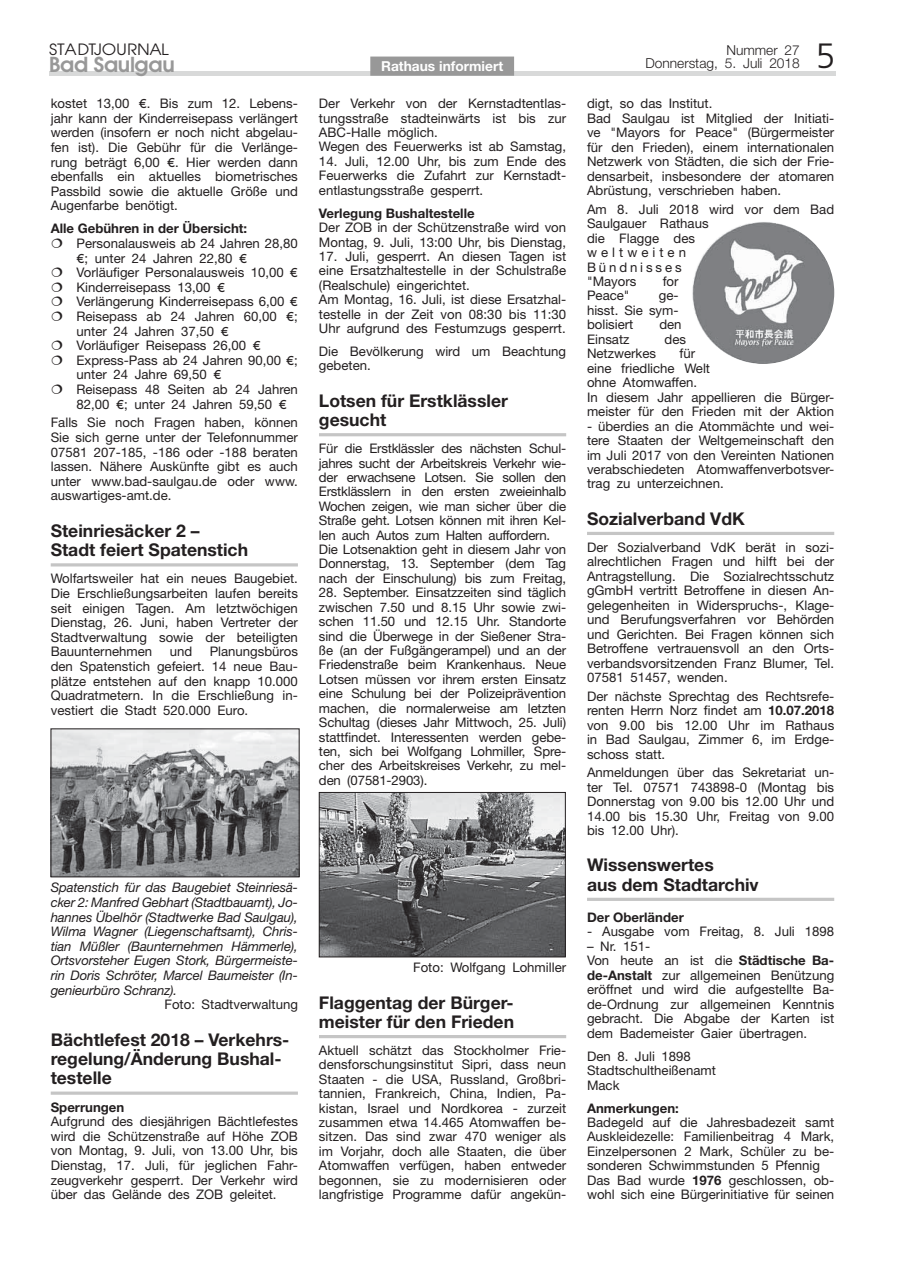
<style>
.page{position:relative;width:902px;height:1280px;background:#fff}
.page>*{position:absolute;margin:0;border:0;box-sizing:border-box;transform-origin:0 0}
.t1{font:300 35.1px "Frutiger";color:#231f20}
.t2{font:600 21.45px "Avant Garde Two BQ";letter-spacing:-.02em;color:#989898}
.t3{font:700 17.55px/19.4px "Helvetica Neue";color:#231f20}
.t4{font:16.35px "Avant Garde Two BQ";color:#231f20;scale:1.08 1}
.t5{font:300 13.65px/13.5px "Helvetica Neue";color:#231f20;text-align:right}
.t6{font:700 13.65px "Helvetica Neue";color:#fff}
.t7{font:13.2px/14.4px "Helvetica Neue";color:#231f20;text-align:justify}
.t8{font:13.2px/14.4px "Helvetica Neue";letter-spacing:-.02em;color:#231f20}
.t9{font:italic 13.2px/14.5px "Helvetica Neue";letter-spacing:-.01em;color:#231f20;text-align:justify}
.t10{font:700 13.2px "Helvetica Neue";color:#231f20}
.s1{font-family:"Gill Sans"}
.s2{font-weight:700}
</style>
<div class="page">
<div style="left:49px;top:71px;width:786px;height:5px;background:#d8d9d9"></div>
<div style="left:370px;top:57px;width:144px;height:19px;background:#989898"></div>
<hr style="left:51px;top:563px;width:247px;height:3px;background:#c5c5c5">
<svg style="left:51px;top:1091px;width:247px;height:4px"></svg>
<img style="left:53px;top:731px;width:244px;height:144px">
<div style="left:51px;top:729px;width:248px;height:148px;border:1px solid #231f20"></div>
<hr style="left:319px;top:433px;width:247px;height:3px;background:#c5c5c5">
<hr style="left:319px;top:1035px;width:247px;height:3px;background:#c5c5c5">
<img style="left:321px;top:794px;width:242px;height:161px">
<div style="left:319px;top:792px;width:246px;height:165px;border:1px solid #231f20"></div>
<hr style="left:587px;top:532px;width:247px;height:3px;background:#c5c5c5">
<hr style="left:587px;top:898px;width:247px;height:3px;background:#c5c5c5">
<img style="left:691px;top:221px;width:143px;height:143px;border-radius:50%">
<p class="t4" style="left:49px;top:43px;width:112px">STADTJOURNAL</p>
<h2 class="t2" style="left:49px;top:56px;width:127px">Bad Saulgau</h2>
<p class="t6" style="left:381px;top:61px;width:123px">Rathaus informiert</p>
<p class="t7" style="left:51px;top:98px;width:249px">kostet 13,00 <span class="s1">-</span>. Bis zum 12. Lebens&shy;jahr kann der Kinderreisepass verlängert werden (insofern er noch nicht abgelau&shy;fen ist). Die Gebühr für die Verlänge&shy;rung beträgt 6,00 <span class="s1">-</span>. Hier werden dann ebenfalls ein aktuelles biometrisches Passbild sowie die aktuelle Größe und Augenfarbe benötigt.</p>
<p class="t10" style="left:51px;top:224px;width:198px">Alle Gebühren in der Übersicht:</p>
<p class="t7" style="left:76px;top:237px;width:223px;text-align:left">Personalausweis ab 24 Jahren 28,80 <span class="s1">-</span>; unter 24 Jahren 22,80 <span class="s1">-<br></span>Vorläufiger Personalausweis 10,00 <span class="s1">-<br></span>Kinderreisepass 13,00 <span class="s1">-<br></span>Verlängerung Kinderreisepass 6,00 <span class="s1">-<br></span>Reisepass ab 24 Jahren 60,00 <span class="s1">-</span>; unter 24 Jahren 37,50 <span class="s1">-<br></span>Vorläufiger Reisepass 26,00 <span class="s1">-<br></span>Express-Pass ab 24 Jahren 90,00 <span class="s1">-</span>; unter 24 Jahre 69,50 <span class="s1">-<br></span>Reisepass 48 Seiten ab 24 Jahren<br>82,00 <span class="s1">-</span>; unter 24 Jahren 59,50 <span class="s1">-</span></p>
<p class="t7" style="left:51px;top:417px;width:249px">Falls Sie noch Fragen haben, können Sie sich gerne unter der Telefonnummer 07581 207-185, -186 oder -188 beraten lassen. Nähere Auskünfte gibt es auch unter www.bad-saulgau.de oder www. auswartiges-amt.de.</p>
<h3 class="t3" style="left:51px;top:522px;width:199px">Steinriesäcker 2 –<br>Stadt feiert Spatenstich</h3>
<p class="t7" style="left:51px;top:573px;width:249px">Wolfartsweiler hat ein neues Baugebiet.<br>Die Erschließungsarbeiten laufen bereits seit einigen Tagen. Am letztwöchigen Dienstag, 26. Juni, haben Vertreter der Stadtverwaltung sowie der beteiligten Bauunternehmen</p>
<p class="t7" style="left:319px;top:98px;width:249px;text-align:left">Der Verkehr von der Kernstadtentlas&shy;tungsstraße stadteinwärts ist bis zur ABC-Halle möglich.<br>Wegen des Feuerwerks ist ab Samstag,</p>
<p class="t7" style="left:319px;top:155px;width:249px">14. Juli, 12.00 Uhr, bis zum Ende des Feuerwerks die Zufahrt zur Kernstadt&shy;entlastungsstraße gesperrt.</p>
<p class="t10" style="left:319px;top:208px;width:157px">Verlegung Bushaltestelle</p>
<p class="t7" style="left:319px;top:221px;width:249px">Der ZOB in der Schützenstraße wird von<br>Montag, 9. Juli, 13:00 Uhr, bis Dienstag,</p>
<p class="t7" style="left:319px;top:250px;width:249px;text-align:left">17. Juli, gesperrt. An diesen Tagen ist eine Ersatzhaltestelle in der Schulstraße (Realschule) eingerichtet.<br>Am Montag, 16. Juli, ist diese Ersatzhal&shy;testelle in der Zeit von 08:30 bis 11:30<br>Uhr aufgrund des Festumzugs gesperrt.</p>
<p class="t7" style="left:319px;top:345px;width:249px">Die Bevölkerung wird um Beachtung gebeten.</p>
<h3 class="t3" style="left:319px;top:392px;width:190px">Lotsen für Erstklässler gesucht</h3>
<p class="t8" style="left:319px;top:442px;width:249px">Für die Erstklässler des nächsten Schul&shy;jahres sucht der Arbeitskreis Verkehr wie&shy;der erwachsene Lotsen. Sie sollen den Erstklässlern in den ersten zweieinhalb Wochen zeigen, wie man sicher über die Straße geht. Lotsen können mit ihren Kel&shy;len auch Autos zum Halten auffordern.<br>Die Lotsenaktion geht in diesem Jahr von Donnerstag, 13. September (dem Tag nach der Einschulung) bis zum Freitag,</p>
<p class="t7" style="left:319px;top:587px;width:249px">28. September. Einsatzzeiten sind täglich zwischen 7.50 und 8.15 Uhr sowie zwi&shy;schen 11.50 und 12.15 Uhr. Standorte sind die Überwege in der Sießener Stra&shy;ße (an der Fußgängerampel) und an der Friedenstraße beim Krankenhaus. Neue Lotsen müssen vor ihrem ersten Einsatz eine Schulung bei der Polizeiprävention machen, die normalerweise am letzten Schultag (dieses Jahr Mittwoch, 25. Juli) stattfindet. Interessenten werden gebe&shy;ten, sich bei Wolfgang Lohmiller, Spre&shy;cher des Arbeitskreises Verkehr, zu mel&shy;den (07581-2903).</p>
<p class="t7" style="left:51px;top:646px;width:249px;text-indent:159px">Planungsbüros den Spatenstich gefeiert. 14 neue Bau&shy;plätze entstehen auf den knapp 10.000<br>Quadratmetern. In die Erschließung in&shy;vestiert die Stadt 520.000 Euro.</p>
<p class="t7" style="left:170px;top:646px;width:24px">und</p>
<p class="t9" style="left:51px;top:882px;width:249px">Spatenstich für das Baugebiet Steinriesä&shy;cker 2: Manfred Gebhart (Stadtbauamt), Jo&shy;hannes Übelhör (Stadtwerke Bad Saulgau), Wilma Wagner (Liegenschaftsamt), Chris&shy;tian Müßler (Baunternehmen Hämmerle), Ortsvorsteher Eugen Stork, Bürgermeiste&shy;rin Doris Schröter, Marcel Baumeister (In&shy;genieurbüro Schranz).</p>
<p class="t7" style="left:164px;top:998px;width:135px">Foto: Stadtverwaltung</p>
<h3 class="t3" style="left:51px;top:1031px;width:240px">Bächtlefest 2018 – Verkehrs&shy;regelung/Änderung Bushal&shy;testelle</h3>
<p class="t10" style="left:51px;top:1102px;width:75px">Sperrungen</p>
<p class="t7" style="left:51px;top:1115px;width:249px">Aufgrund des diesjährigen Bächtlefestes wird die Schützenstraße auf Höhe ZOB von Montag, 9. Juli, von 13.00 Uhr, bis Dienstag, 17. Juli, für jeglichen Fahr&shy;zeugverkehr gesperrt. Der Verkehr wird über das Gelände des ZOB geleitet.</p>
<p class="t7" style="left:413px;top:962px;width:154px">Foto: Wolfgang Lohmiller</p>
<h3 class="t3" style="left:319px;top:994px;width:196px">Flaggentag der Bürger&shy;meister für den Frieden</h3>
<p class="t7" style="left:319px;top:1044px;width:249px">Aktuell schätzt das Stockholmer Frie&shy;densforschungsinstitut Sipri, dass neun Staaten - die USA, Russland, Großbri&shy;tannien, Frankreich, China, Indien, Pa&shy;kistan, Israel und Nordkorea - zurzeit zusammen etwa 14.465 Atomwaffen be&shy;sitzen. Das sind zwar 470 weniger als im Vorjahr, doch alle Staaten, die über Atomwaffen verfügen, haben entweder begonnen, sie zu modernisieren oder langfristige Programme dafür angekün-</p>
<p class="t5" style="left:645px;top:44px;width:156px">Nummer 27<br>Donnerstag, 5. Juli 2018</p>
<h1 class="t1" style="left:815px;top:42px;width:21px">5</h1>
<p class="t7" style="left:587px;top:98px;width:249px;text-align:left">digt, so das Institut.<br>Bad Saulgau ist Mitglied der Initiati&shy;ve "Mayors for Peace" (Bürgermeister für den Frieden), einem internationalen Netzwerk von Städten, die sich der Frie&shy;densarbeit, insbesondere der atomaren Abrüstung, verschrieben haben.</p>
<p class="t7" style="left:587px;top:203px;width:249px;text-align:left">Am 8. Juli 2018 wird vor dem Bad<br>Saulgauer Rathaus<br>die Flagge des<br>weltweiten<br>Bündnisses<br>"Mayors</p>
<p class="t7" style="left:662px;top:275px;width:17px">for</p>
<p class="t7" style="left:587px;top:290px;width:44px">Peace"</p>
<p class="t7" style="left:587px;top:290px;width:93px;text-indent:72px">ge&shy;hisst. Sie sym&shy;bolisiert</p>
<p class="t7" style="left:659px;top:319px;width:24px">den</p>
<p class="t7" style="left:587px;top:333px;width:44px">Einsatz</p>
<p class="t7" style="left:664px;top:333px;width:23px">des</p>
<p class="t7" style="left:587px;top:348px;width:71px">Netzwerkes</p>
<p class="t7" style="left:587px;top:348px;width:249px;text-align:left;text-indent:92px">für<br>eine friedliche Welt<br>ohne Atomwaffen.<br>In diesem Jahr appellieren die Bürger&shy;meister für den Frieden mit der Aktion</p>
<p class="t7" style="left:587px;top:420px;width:249px">- überdies an die Atommächte und wei&shy;tere Staaten der Weltgemeinschaft den im Juli 2017 von den Vereinten Nationen verabschiedeten Atomwaffenverbotsver&shy;trag zu unterzeichnen.</p>
<h3 class="t3" style="left:587px;top:510px;width:159px">Sozialverband VdK</h3>
<p class="t7" style="left:587px;top:541px;width:249px">Der Sozialverband VdK berät in sozi&shy;alrechtlichen Fragen und hilft bei der Antragstellung. Die Sozialrechtsschutz gGmbH vertritt Betroffene in diesen An&shy;gelegenheiten in Widerspruchs-, Klage&shy;und Berufungsverfahren vor Behörden und Gerichten. Bei Fragen können sich Betroffene vertrauensvoll an den Orts&shy;verbandsvorsitzenden Franz Blumer, Tel.<br>07581 51457, wenden.</p>
<p class="t7" style="left:587px;top:690px;width:249px">Der nächste Sprechtag des Rechtsrefe&shy;renten Herrn Norz findet am <span class="s2">10.07.2018 </span>von 9.00 bis 12.00 Uhr im Rathaus in Bad Saulgau, Zimmer 6, im Erdge&shy;schoss statt.</p>
<p class="t7" style="left:587px;top:767px;width:249px">Anmeldungen über das Sekretariat un&shy;ter Tel. 07571 743898-0 (Montag bis Donnerstag von 9.00 bis 12.00 Uhr und 14.00 bis 15.30 Uhr, Freitag von 9.00 bis 12.00 Uhr).</p>
<h3 class="t3" style="left:587px;top:857px;width:173px">Wissenswertes<br>aus dem Stadtarchiv</h3>
<p class="t10" style="left:587px;top:912px;width:98px">Der Oberländer</p>
<p class="t7" style="left:587px;top:926px;width:249px">- Ausgabe vom Freitag, 8. Juli 1898</p>
<p class="t7" style="left:587px;top:940px;width:249px;text-align:left">– Nr. 151-<br>Von heute an ist die <span class="s2">Städtische Ba&shy;de-Anstalt</span> zur allgemeinen Benützung eröffnet und wird die aufgestellte Ba&shy;de-Ordnung zur allgemeinen Kenntnis gebracht. Die Abgabe der Karten ist dem Bademeister Gaier übertragen.</p>
<p class="t7" style="left:587px;top:1050px;width:130px;text-align:left">Den 8. Juli 1898<br>Stadtschultheißenamt<br>Mack</p>
<p class="t10" style="left:587px;top:1103px;width:93px">Anmerkungen:</p>
<p class="t7" style="left:587px;top:1116px;width:249px;text-align:left">Badegeld auf die Jahresbadezeit samt Auskleidezelle: Familienbeitrag 4 Mark, Einzelpersonen 2 Mark, Schüler zu be&shy;sonderen Schwimmstunden 5 Pfennig Das Bad wurde <span class="s2">1976</span> geschlossen, ob&shy;wohl sich eine Bürgerinitiative für seinen</p>
</div>
